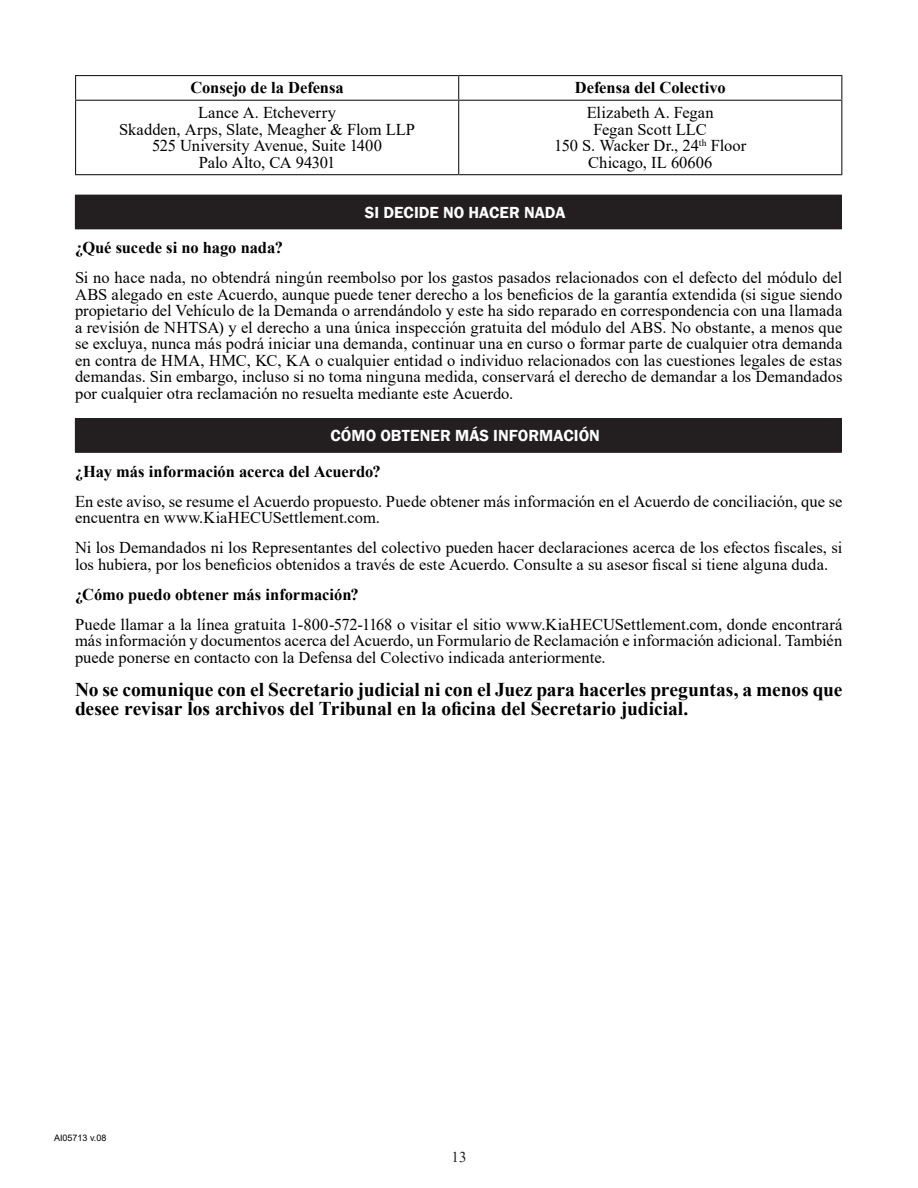
<style>
.page{position:relative;width:918px;height:1188px;background:#fff}
.page>*{position:absolute;margin:0;border:0;box-sizing:border-box;transform-origin:0 0}
.Body_Copy{font:700 19.5px/19.5px "Times New Roman";letter-spacing:-.005em;color:#000}
.Body_Copy-2{font:16.5px/16.5px "Times New Roman";color:#000;text-align:justify}
.Body_Copy-3{font:700 16.5px "Times New Roman";letter-spacing:-.005em;color:#000}
.H1__Numbered{font:600 16.5px "Franklin Gothic";letter-spacing:.005em;color:#fff}
.t1{font:15px "Times New Roman";color:#231f20}
.t2{font:9px "Arial";color:#000}
</style>
<div class="page">
<hr style="left:75px;top:75px;width:384px;height:1px;background:#231f20">
<svg style="left:75px;top:76px;width:1px;height:24px"></svg>
<hr style="left:459px;top:75px;width:383px;height:1px;background:#231f20">
<svg style="left:458px;top:76px;width:1px;height:24px"></svg>
<svg style="left:841px;top:76px;width:1px;height:24px"></svg>
<hr style="left:75px;top:100px;width:384px;height:1px;background:#231f20">
<hr style="left:75px;top:101px;width:1px;height:73px;background:#231f20">
<hr style="left:459px;top:100px;width:383px;height:1px;background:#231f20">
<hr style="left:458px;top:101px;width:1px;height:73px;background:#231f20">
<hr style="left:841px;top:101px;width:1px;height:73px;background:#231f20">
<hr style="left:75px;top:174px;width:384px;height:1px;background:#231f20">
<hr style="left:459px;top:174px;width:383px;height:1px;background:#231f20">
<div style="left:75px;top:195px;width:766px;height:34px;background:#231f20"></div>
<hr style="left:841px;top:195px;width:1px;height:33px;background:#231f20">
<hr style="left:75px;top:228px;width:767px;height:1px;background:#231f20">
<div style="left:75px;top:419px;width:766px;height:33px;background:#231f20"></div>
<hr style="left:75px;top:418px;width:767px;height:1px;background:#231f20">
<hr style="left:841px;top:419px;width:1px;height:33px;background:#231f20">
<hr style="left:75px;top:452px;width:767px;height:1px;background:#231f20">
<p class="Body_Copy-3" style="left:190px;top:76px;width:155px">Consejo de la Defensa</p>
<p class="Body_Copy-3" style="left:575px;top:76px;width:152px">Defensa del Colectivo</p>
<p class="Body_Copy-2" style="left:198px;top:104px;width:140px">Lance A. Etcheverry</p>
<p class="Body_Copy-2" style="left:119px;top:121px;width:297px">Skadden, Arps, Slate, Meagher &amp; Flom LLP</p>
<p class="Body_Copy-2" style="left:152px;top:137px;width:231px">525 University Avenue, Suite 1400</p>
<p class="Body_Copy-2" style="left:199px;top:154px;width:138px">Palo Alto, CA 94301</p>
<p class="Body_Copy-2" style="left:587px;top:104px;width:128px">Elizabeth A. Fegan</p>
<p class="Body_Copy-2" style="left:594px;top:121px;width:115px">Fegan Scott LLC</p>
<p class="Body_Copy-2" style="left:554px;top:137px;width:194px">150 S. Wacker Dr., 24<sup>th</sup> Floor</p>
<p class="Body_Copy-2" style="left:588px;top:154px;width:126px">Chicago, IL 60606</p>
<p class="H1__Numbered" style="left:365px;top:202px;width:202px">SI DECIDE NO HACER NADA</p>
<p class="Body_Copy-3" style="left:75px;top:236px;width:209px">¿Qué sucede si no hago nada?</p>
<p class="Body_Copy-2" style="left:75px;top:269px;width:769px">Si no hace nada, no obtendrá ningún reembolso por los gastos pasados relacionados con el defecto del módulo del ABS alegado en este Acuerdo, aunque puede tener derecho a los beneficios de la garantía extendida (si sigue siendo propietario del Vehículo de la Demanda o arrendándolo y este ha sido reparado en correspondencia con una llamada a revisión de NHTSA) y el derecho a una única inspección gratuita del módulo del ABS. No obstante, a menos que se excluya, nunca más podrá iniciar una demanda, continuar una en curso o formar parte de cualquier otra demanda en contra de HMA, HMC, KC, KA o cualquier entidad o individuo relacionados con las cuestiones legales de estas demandas. Sin embargo, incluso si no toma ninguna medida, conservará el derecho de demandar a los Demandados por cualquier otra reclamación no resuelta mediante este Acuerdo.</p>
<p class="H1__Numbered" style="left:330px;top:426px;width:271px">CÓMO OBTENER MÁS INFORMACIÓN</p>
<p class="Body_Copy-3" style="left:75px;top:459px;width:307px">¿Hay más información acerca del Acuerdo?</p>
<p class="Body_Copy-2" style="left:75px;top:492px;width:769px">En este aviso, se resume el Acuerdo propuesto. Puede obtener más información en el Acuerdo de conciliación, que se encuentra en www.KiaHECUSettlement.com.</p>
<p class="Body_Copy-2" style="left:75px;top:539px;width:769px">Ni los Demandados ni los Representantes del colectivo pueden hacer declaraciones acerca de los efectos fiscales, si los hubiera, por los beneficios obtenidos a través de este Acuerdo. Consulte a su asesor fiscal si tiene alguna duda.</p>
<p class="Body_Copy-3" style="left:75px;top:582px;width:285px">¿Cómo puedo obtener más información?</p>
<p class="Body_Copy-2" style="left:75px;top:615px;width:769px">Puede llamar a la línea gratuita 1-800-572-1168 o visitar el sitio www.KiaHECUSettlement.com, donde encontrará más información y documentos acerca del Acuerdo, un Formulario de Reclamación e información adicional. También puede ponerse en contacto con la Defensa del Colectivo indicada anteriormente.</p>
<p class="Body_Copy" style="left:75px;top:679px;width:769px">No se comunique con el Secretario judicial ni con el Juez para hacerles preguntas, a menos que desee revisar los archivos del Tribunal en la oficina del Secretario judicial.</p>
<p class="t2" style="left:54px;top:1131px;width:54px">AI05713 v.08</p>
<p class="t1" style="left:452px;top:1146px;width:16px">13</p>
</div>
